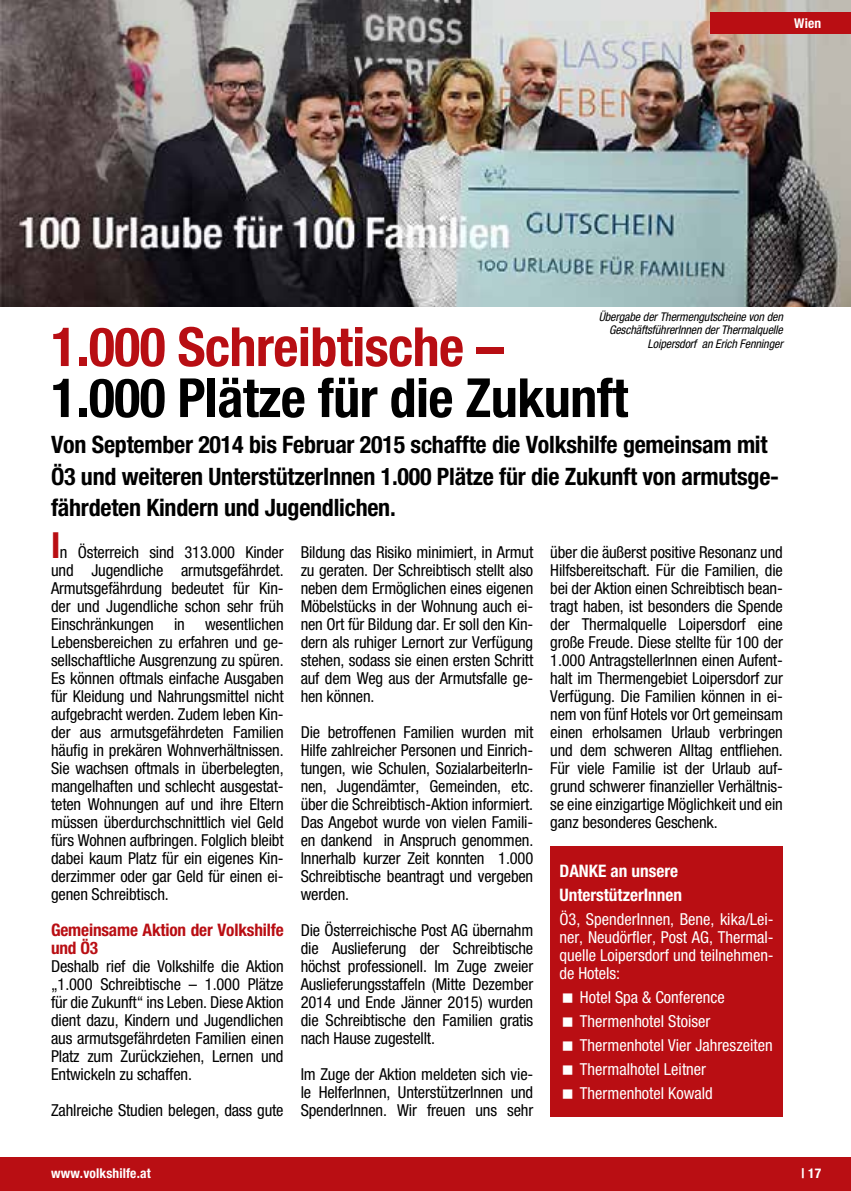
<style>
.page{position:relative;width:851px;height:1191px;background:#fff}
.page>*{position:absolute;margin:0;border:0;box-sizing:border-box;transform-origin:0 0}
.t1{font:700 condensed 54px "Helvetica Neue";letter-spacing:-.01em;color:#000}
.t2{font:700 condensed 54px "Helvetica Neue";letter-spacing:-.01em;color:#b80e13}
.t3{font:700 condensed 24px/31.5px "Helvetica Neue";letter-spacing:-.01em;color:#000}
.t4{font:700 condensed 17.25px/18px "Helvetica Neue";letter-spacing:-.01em;color:#b90e13}
.t5{font:700 condensed 17.25px/24px "Helvetica Neue";color:#fff}
.t6{font:condensed 16.5px/18px "Helvetica Neue";letter-spacing:-.01em;color:#000;text-align:justify}
.t7{font:condensed 16.5px/24px "Helvetica Neue";color:#fff;text-align:justify}
.t8{font:700 condensed 13.5px "Helvetica Neue";letter-spacing:.01em;color:#fff}
.t9{font:italic condensed 12px/13.5px "Helvetica Neue";letter-spacing:-.01em;color:#000;text-align:right}
.s1{font-weight:700;font-size:36px;color:#b90e13}
</style>
<div class="page">
<div style="left:0;top:1157px;width:850px;height:34px;background:#b90e13"></div>
<img style="left:0;top:0;width:850px;height:306px">
<div style="left:710px;top:13px;width:140px;height:21px;background:#b90e13"></div>
<div style="left:550px;top:846px;width:232px;height:270px;background:#b90e13"></div>
<p class="t8" style="left:794px;top:15px;width:28px">Wien</p>
<p class="t9" style="left:598px;top:310px;width:186px">Übergabe der Thermengutscheine von den<br>GeschäftsführerInnen der Thermalquelle<br>Loipersdorf an Erich Fenninger</p>
<h1 class="t2" style="left:51px;top:314px;width:453px">1.000 Schreibtische –</h1>
<h1 class="t1" style="left:51px;top:365px;width:578px">1.000 Plätze für die Zukunft</h1>
<h2 class="t3" style="left:51px;top:428px;width:729px">Von September 2014 bis Februar 2015 schaffte die Volkshilfe gemeinsam mit<br>Ö3 und weiteren UnterstützerInnen 1.000 Plätze für die Zukunft von armutsge&shy;fährdeten Kindern und Jugendlichen.</h2>
<p class="t6" style="left:51px;top:543px;width:234px"><span class="s1">I</span>n Österreich sind 313.000 Kinder und Jugendliche armutsgefährdet.<br>Armutsgefährdung bedeutet für Kin&shy;der und Jugendliche schon sehr früh Einschränkungen in wesentlichen Lebensbereichen zu erfahren und ge&shy;sellschaftliche Ausgrenzung zu spüren.<br>Es können oftmals einfache Ausgaben für Kleidung und Nahrungsmittel nicht aufgebracht werden. Zudem leben Kin&shy;der aus armutsgefährdeten Familien häufig in prekären Wohnverhältnissen.<br>Sie wachsen oftmals in überbelegten, mangelhaften und schlecht ausgestat&shy;teten Wohnungen auf und ihre Eltern müssen überdurchschnittlich viel Geld fürs Wohnen aufbringen. Folglich bleibt dabei kaum Platz für ein eigenes Kin&shy;derzimmer oder gar Geld für einen ei&shy;genen Schreibtisch.</p>
<p class="t4" style="left:51px;top:921px;width:234px">Gemeinsame Aktion der Volkshilfe und Ö3</p>
<p class="t6" style="left:51px;top:957px;width:234px">Deshalb rief die Volkshilfe die Aktion „1.000 Schreibtische – 1.000 Plätze für die Zukunft“ ins Leben. Diese Aktion dient dazu, Kindern und Jugendlichen aus armutsgefährdeten Familien einen Platz zum Zurückziehen, Lernen und Entwickeln zu schaffen.</p>
<p class="t6" style="left:51px;top:1101px;width:234px">Zahlreiche Studien belegen, dass gute</p>
<p class="t6" style="left:300px;top:543px;width:234px">Bildung das Risiko minimiert, in Armut zu geraten. Der Schreibtisch stellt also neben dem Ermöglichen eines eigenen Möbelstücks in der Wohnung auch ei&shy;nen Ort für Bildung dar. Er soll den Kin&shy;dern als ruhiger Lernort zur Verfügung stehen, sodass sie einen ersten Schritt auf dem Weg aus der Armutsfalle ge&shy;hen können.</p>
<p class="t6" style="left:300px;top:723px;width:234px">Die betroffenen Familien wurden mit Hilfe zahlreicher Personen und Einrich&shy;tungen, wie Schulen, SozialarbeiterIn&shy;nen, Jugendämter, Gemeinden, etc. über die Schreibtisch-Aktion informiert.<br>Das Angebot wurde von vielen Famili&shy;en dankend in Anspruch genommen.<br>Innerhalb kurzer Zeit konnten 1.000<br>Schreibtische beantragt und vergeben werden.</p>
<p class="t6" style="left:300px;top:921px;width:234px">Die Österreichische Post AG übernahm die Auslieferung der Schreibtische höchst professionell. Im Zuge zweier Auslieferungsstaffeln (Mitte Dezember 2014 und Ende Jänner 2015) wurden die Schreibtische den Familien gratis nach Hause zugestellt.</p>
<p class="t6" style="left:300px;top:1065px;width:234px">Im Zuge der Aktion meldeten sich vie&shy;le HelferInnen, UnterstützerInnen und SpenderInnen. Wir freuen uns sehr</p>
<p class="t6" style="left:550px;top:543px;width:234px">über die äußerst positive Resonanz und Hilfsbereitschaft. Für die Familien, die bei der Aktion einen Schreibtisch bean&shy;tragt haben, ist besonders die Spende der Thermalquelle Loipersdorf eine große Freude. Diese stellte für 100 der 1.000 AntragstellerInnen einen Aufent&shy;halt im Thermengebiet Loipersdorf zur Verfügung. Die Familien können in ei&shy;nem von fünf Hotels vor Ort gemeinsam einen erholsamen Urlaub verbringen und dem schweren Alltag entfliehen.<br>Für viele Familie ist der Urlaub auf&shy;grund schwerer finanzieller Verhältnis&shy;se eine einzigartige Möglichkeit und ein ganz besonderes Geschenk.</p>
<p class="t5" style="left:559px;top:858px;width:124px">DANKE an unsere<br>UnterstützerInnen</p>
<p class="t7" style="left:559px;top:910px;width:216px;line-height:18px">Ö3, SpenderInnen, Bene, kika/Lei&shy;ner, Neudörfler, Post AG, Thermal&shy;quelle Loipersdorf und teilnehmen&shy;de Hotels:</p>
<p class="t7" style="left:580px;top:985px;width:194px;text-align:left">Hotel Spa &amp; Conference<br>Thermenhotel Stoiser<br>Thermenhotel Vier Jahreszeiten<br>Thermalhotel Leitner<br>Thermenhotel Kowald</p>
<p class="t8" style="left:51px;top:1165px;width:101px">www.volkshilfe.at</p>
<p class="t8" style="left:801px;top:1165px;width:21px">| 17</p>
</div>
